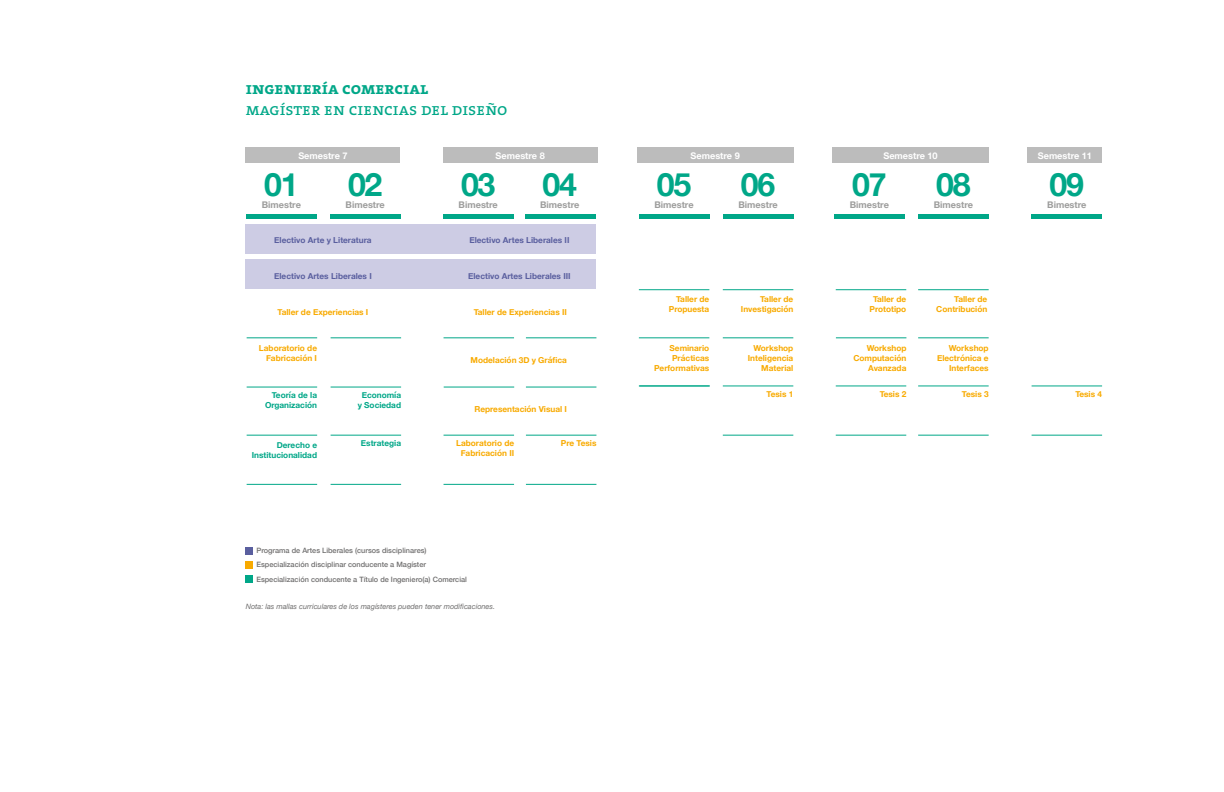
<style>
.page{position:relative;width:1224px;height:792px;background:#fff}
.page>*{position:absolute;margin:0;border:0;box-sizing:border-box;transform-origin:0 0}
.t1{font:700 32.1px "Helvetica Neue";letter-spacing:-.04em;color:#00a788}
.t2{font:17px "The Serif Regular Caps";color:#00a788}
.t3{font:17px "The Serif Bold Caps";color:#00a788}
.t4{font:700 9.2px "Helvetica Neue";color:#9d9d9c}
.t5{font:700 9.2px "Helvetica Neue";color:#fff}
.t6{font:700 8.3px/10.1px "Helvetica Neue";color:#f8aa00;text-align:right}
.t7{font:700 8.3px "Helvetica Neue";color:#5a5f9f}
.t8{font:700 8.3px/10.1px "Helvetica Neue";color:#00a788;text-align:right}
.t9{font:500 7.3px "Helvetica Neue";color:#706f6f}
.t10{font:italic 7.3px "Helvetica Neue";color:#706f6f}
</style>
<div class="page">
<div style="left:246px;top:224px;width:350px;height:30px;background:#cdcce4"></div>
<div style="left:246px;top:260px;width:350px;height:29px;background:#cdcce4"></div>
<hr style="left:918px;top:386px;width:71px;height:1px;background:#00a788">
<hr style="left:526px;top:435px;width:70px;height:1px;background:#00a788">
<hr style="left:918px;top:435px;width:71px;height:1px;background:#00a788">
<hr style="left:526px;top:484px;width:70px;height:1px;background:#00a788">
<hr style="left:723px;top:386px;width:70px;height:1px;background:#00a788">
<hr style="left:331px;top:435px;width:70px;height:1px;background:#00a788">
<hr style="left:723px;top:435px;width:70px;height:1px;background:#00a788">
<hr style="left:331px;top:484px;width:70px;height:1px;background:#00a788">
<hr style="left:247px;top:484px;width:70px;height:1px;background:#00a788">
<hr style="left:247px;top:435px;width:70px;height:1px;background:#00a788">
<hr style="left:836px;top:386px;width:70px;height:1px;background:#00a788">
<hr style="left:444px;top:435px;width:70px;height:1px;background:#00a788">
<hr style="left:836px;top:435px;width:70px;height:1px;background:#00a788">
<hr style="left:444px;top:484px;width:70px;height:1px;background:#00a788">
<hr style="left:1032px;top:435px;width:70px;height:1px;background:#00a788">
<hr style="left:1032px;top:386px;width:70px;height:1px;background:#00a788">
<hr style="left:639px;top:386px;width:71px;height:1px;background:#00a788">
<hr style="left:723px;top:337px;width:70px;height:1px;background:#00a788">
<hr style="left:331px;top:387px;width:70px;height:1px;background:#00a788">
<hr style="left:836px;top:337px;width:70px;height:1px;background:#00a788">
<hr style="left:444px;top:387px;width:70px;height:1px;background:#00a788">
<hr style="left:639px;top:337px;width:70px;height:1px;background:#00a788">
<hr style="left:247px;top:387px;width:70px;height:1px;background:#00a788">
<hr style="left:918px;top:337px;width:71px;height:1px;background:#00a788">
<hr style="left:526px;top:387px;width:70px;height:1px;background:#00a788">
<hr style="left:639px;top:289px;width:70px;height:1px;background:#00a788">
<hr style="left:247px;top:337px;width:70px;height:1px;background:#00a788">
<hr style="left:723px;top:289px;width:70px;height:1px;background:#00a788">
<hr style="left:331px;top:337px;width:70px;height:1px;background:#00a788">
<hr style="left:918px;top:289px;width:71px;height:1px;background:#00a788">
<hr style="left:526px;top:337px;width:70px;height:1px;background:#00a788">
<hr style="left:836px;top:289px;width:70px;height:1px;background:#00a788">
<hr style="left:444px;top:337px;width:70px;height:1px;background:#00a788">
<div style="left:246px;top:214px;width:71px;height:5px;background:#00a788"></div>
<div style="left:330px;top:214px;width:71px;height:5px;background:#00a788"></div>
<div style="left:443px;top:214px;width:70px;height:5px;background:#00a788"></div>
<div style="left:525px;top:214px;width:71px;height:5px;background:#00a788"></div>
<div style="left:639px;top:214px;width:70px;height:5px;background:#00a788"></div>
<div style="left:834px;top:214px;width:71px;height:5px;background:#00a788"></div>
<div style="left:1032px;top:214px;width:70px;height:5px;background:#00a788"></div>
<div style="left:723px;top:214px;width:70px;height:5px;background:#00a788"></div>
<div style="left:918px;top:214px;width:71px;height:5px;background:#00a788"></div>
<div style="left:246px;top:148px;width:154px;height:15px;background:#bcbcbc"></div>
<div style="left:443px;top:148px;width:154px;height:15px;background:#bcbcbc"></div>
<div style="left:637px;top:148px;width:156px;height:15px;background:#bcbcbc"></div>
<div style="left:832px;top:148px;width:157px;height:15px;background:#bcbcbc"></div>
<div style="left:1028px;top:148px;width:74px;height:15px;background:#bcbcbc"></div>
<div style="left:245px;top:547px;width:8px;height:7px;background:#5a5f9f"></div>
<div style="left:245px;top:575px;width:7px;height:7px;background:#00a788"></div>
<div style="left:245px;top:561px;width:8px;height:7px;background:#f8aa00"></div>
<h2 class="t3" style="left:246px;top:74px;width:184px">ingeniería comercial</h2>
<h2 class="t2" style="left:246px;top:95px;width:263px">magíster en ciencias del diseño</h2>
<p class="t5" style="left:298px;top:148px;width:51px">Semestre 7</p>
<p class="t5" style="left:496px;top:148px;width:51px">Semestre 8</p>
<p class="t5" style="left:691px;top:148px;width:51px">Semestre 9</p>
<p class="t5" style="left:883px;top:148px;width:56px">Semestre 10</p>
<p class="t5" style="left:1038px;top:148px;width:56px">Semestre 11</p>
<h1 class="t1" style="left:264px;top:160px;width:36px">01</h1>
<h1 class="t1" style="left:348px;top:160px;width:36px">02</h1>
<h1 class="t1" style="left:461px;top:160px;width:36px">03</h1>
<h1 class="t1" style="left:543px;top:160px;width:36px">04</h1>
<h1 class="t1" style="left:657px;top:160px;width:36px">05</h1>
<h1 class="t1" style="left:741px;top:160px;width:36px">06</h1>
<h1 class="t1" style="left:852px;top:160px;width:36px">07</h1>
<h1 class="t1" style="left:936px;top:160px;width:36px">08</h1>
<h1 class="t1" style="left:1050px;top:160px;width:36px">09</h1>
<p class="t4" style="left:262px;top:198px;width:41px">Bimestre</p>
<p class="t4" style="left:346px;top:198px;width:41px">Bimestre</p>
<p class="t4" style="left:459px;top:198px;width:41px">Bimestre</p>
<p class="t4" style="left:540px;top:198px;width:41px">Bimestre</p>
<p class="t4" style="left:654px;top:198px;width:41px">Bimestre</p>
<p class="t4" style="left:738px;top:198px;width:41px">Bimestre</p>
<p class="t4" style="left:850px;top:198px;width:41px">Bimestre</p>
<p class="t4" style="left:934px;top:198px;width:41px">Bimestre</p>
<p class="t4" style="left:1047px;top:198px;width:41px">Bimestre</p>
<p class="t7" style="left:274px;top:234px;width:99px">Electivo Arte y Literatura</p>
<p class="t7" style="left:274px;top:269px;width:99px">Electivo Artes Liberales I</p>
<p class="t7" style="left:469px;top:234px;width:102px">Electivo Artes Liberales II</p>
<p class="t7" style="left:468px;top:269px;width:104px">Electivo Artes Liberales III</p>
<p class="t6" style="left:278px;top:307px;width:92px">Taller de Experiencias I</p>
<p class="t6" style="left:474px;top:307px;width:95px">Taller de Experiencias II</p>
<p class="t6" style="left:259px;top:343px;width:60px">Laboratorio de<br>Fabricación I</p>
<p class="t8" style="left:265px;top:390px;width:54px">Teoría de la<br>Organización</p>
<p class="t8" style="left:252px;top:440px;width:67px">Derecho e<br>Institucionalidad</p>
<p class="t8" style="left:358px;top:390px;width:45px;text-align:center">Economía y Sociedad</p>
<p class="t8" style="left:361px;top:439px;width:42px">Estrategia</p>
<p class="t6" style="left:471px;top:356px;width:98px">Modelación 3D y Gráfica</p>
<p class="t6" style="left:474px;top:404px;width:94px">Representación Visual I</p>
<p class="t6" style="left:456px;top:439px;width:60px;text-align:center">Laboratorio de<br>Fabricación II</p>
<p class="t6" style="left:561px;top:439px;width:37px">Pre Tesis</p>
<p class="t9" style="left:257px;top:544px;width:172px">Programa de Artes Liberales (cursos disciplinares)</p>
<p class="t9" style="left:256px;top:574px;width:212px">Especialización conducente a Título de Ingeniero(a) Comercial</p>
<p class="t9" style="left:257px;top:559px;width:171px">Especialización disciplinar conducente a Magíster</p>
<p class="t10" style="left:246px;top:601px;width:251px">Nota: las mallas curriculares de los magísteres pueden tener modificaciones.</p>
<p class="t6" style="left:669px;top:294px;width:42px">Taller de<br>Propuesta</p>
<p class="t6" style="left:654px;top:343px;width:57px">Seminario<br>Prácticas<br>Performativas</p>
<p class="t6" style="left:741px;top:294px;width:54px">Taller de<br>Investigación</p>
<p class="t6" style="left:870px;top:294px;width:38px;text-align:center">Taller de<br>Prototipo</p>
<p class="t6" style="left:936px;top:294px;width:53px">Taller de<br>Contribución</p>
<p class="t6" style="left:853px;top:343px;width:55px">Workshop<br>Computación<br>Avanzada</p>
<p class="t6" style="left:880px;top:389px;width:28px">Tesis 2</p>
<p class="t6" style="left:748px;top:343px;width:47px">Workshop<br>Inteligencia<br>Material</p>
<p class="t6" style="left:937px;top:343px;width:53px">Workshop<br>Electrónica e<br>Interfaces</p>
<p class="t6" style="left:767px;top:389px;width:28px">Tesis 1</p>
<p class="t6" style="left:1075px;top:389px;width:28px">Tesis 4</p>
<p class="t6" style="left:962px;top:389px;width:28px">Tesis 3</p>
</div>
